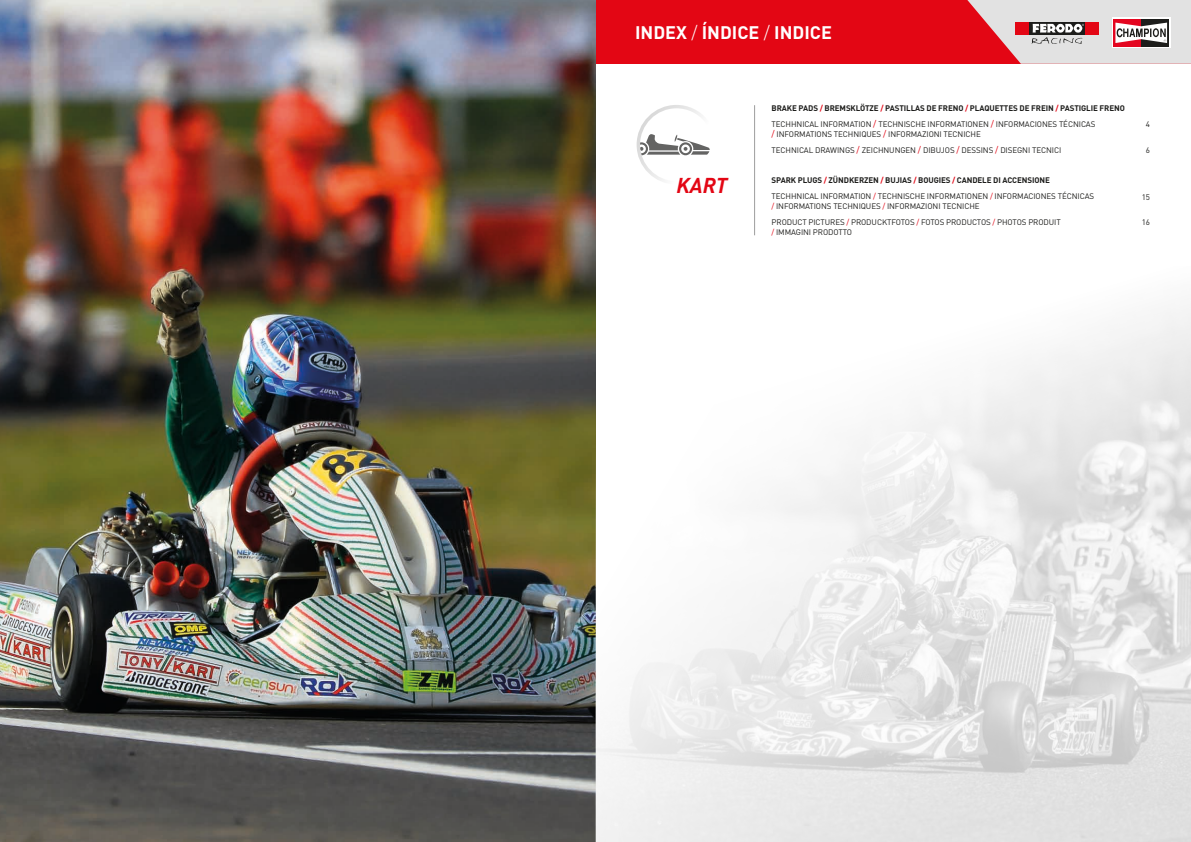
<style>
.page{position:relative;width:1191px;height:842px;background:#fff}
.page>*{position:absolute;margin:0;border:0;box-sizing:border-box;transform-origin:0 0}
.t1{font:italic 700 21.2px "DIN Pro";color:#e30614}
.t2{font:700 18px "DIN Pro";color:#fff}
.t3{font:8px/16px "DIN Pro";letter-spacing:-.01em;color:#1d1d1b}
.t4{font:700 8px/16px "DIN Pro";letter-spacing:-.01em;color:#1d1d1b}
.s1{font-weight:300}
.s2{color:#e30614}
.s3{font-weight:400}
.s4{font-weight:400;font-size:9px;color:#e30614}
.s5{font-size:9px;color:#e30614}
.s6{font-weight:700}
.s7{font-weight:700;color:#e30614}
</style>
<div class="page">
<div style="left:581px;top:0;width:610px;height:64px;background:#e30614"></div>
<svg style="left:967px;top:0;width:224px;height:64px"></svg>
<img style="left:0;top:0;width:595px;height:842px">
<img style="left:595px;top:266px;width:596px;height:576px">
<hr style="left:754px;top:105px;width:1px;height:130px;background:#9d9d9d">
<svg style="left:636px;top:105px;width:74px;height:76px"></svg>
<h2 class="t2" style="left:635px;top:20px;width:198px">INDEX <span class="s1">/</span> ÍNDICE <span class="s1">/</span> INDICE</h2>
<h1 class="t1" style="left:676px;top:171px;width:52px">KART</h1>
<p class="t4" style="left:771px;top:100px;width:355px">BRAKE PADS <span class="s2">/</span> BREMSKLÖTZE <span class="s2">/</span> PASTILLAS DE FRENO <span class="s2">/</span> PLAQUETTES DE FREIN <span class="s2">/</span> PASTIGLIE FRENO<br><span class="s3">TECHHNICAL INFORMATION</span> <span class="s4">/</span> <span class="s3">TECHNISCHE INFORMATIONEN</span> <span class="s4">/</span> <span class="s3">INFORMACIONES TÉCNICAS</span></p>
<p class="t3" style="left:771px;top:126px;width:291px"><span class="s5">/</span> INFORMATIONS TECHNIQUES <span class="s5">/</span> INFORMAZIONI TECNICHE<br>TECHNICAL DRAWINGS <span class="s5">/</span> ZEICHNUNGEN <span class="s5">/</span> DIBUJOS <span class="s5">/</span> DESSINS <span class="s5">/</span> DISEGNI TECNICI</p>
<p class="t3" style="left:771px;top:172px;width:324px"><span class="s6">SPARK PLUGS</span> <span class="s7">/</span> <span class="s6">ZÜNDKERZEN</span> <span class="s7">/</span> <span class="s6">BUJIAS</span> <span class="s7">/</span> <span class="s6">BOUGIES</span> <span class="s7">/</span> <span class="s6">CANDELE DI ACCENSIONE<br></span>TECHHNICAL INFORMATION <span class="s2">/</span> TECHNISCHE INFORMATIONEN <span class="s2">/</span> INFORMACIONES TÉCNICAS</p>
<p class="t3" style="left:771px;top:198px;width:291px"><span class="s2">/</span> INFORMATIONS TECHNIQUES <span class="s2">/</span> INFORMAZIONI TECNICHE<br>PRODUCT PICTURES <span class="s2">/</span> PRODUCKTFOTOS <span class="s2">/</span> FOTOS PRODUCTOS <span class="s2">/</span> PHOTOS PRODUIT</p>
<p class="t3" style="left:771px;top:224px;width:82px"><span class="s2">/</span> IMMAGINI PRODOTTO</p>
<p class="t3" style="left:1145px;top:116px;width:6px">4</p>
<p class="t3" style="left:1145px;top:142px;width:6px">6</p>
<p class="t3" style="left:1141px;top:188px;width:10px">15</p>
<p class="t3" style="left:1141px;top:214px;width:10px">16</p>
</div>
